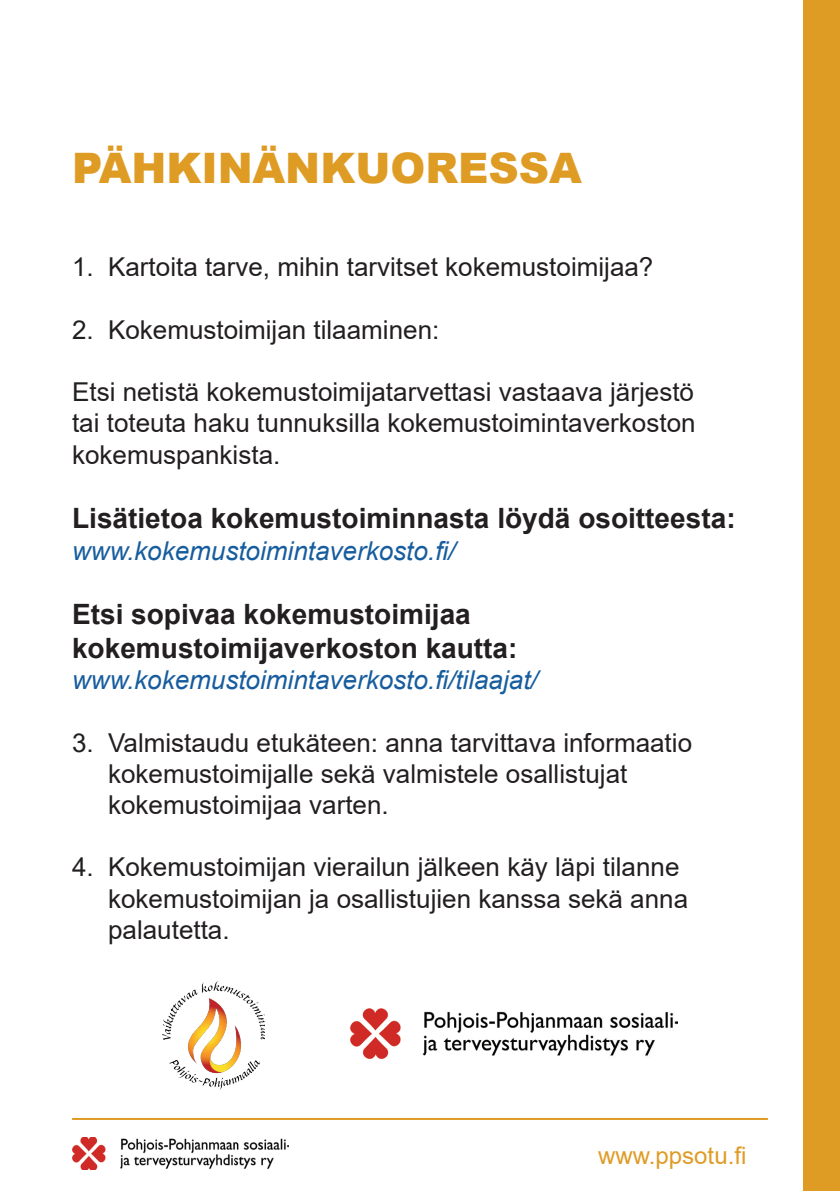
<style>
.page{position:relative;width:840px;height:1191px;background:#fff}
.page>*{position:absolute;margin:0;border:0;box-sizing:border-box;transform-origin:0 0}
.t1{font:900 42px "Arial";color:#df9c25}
.t2{font:700 28px/33.6px "Arial";color:#231f20}
.t3{font:26px/31.2px "Arial";color:#231f20}
.t4{font:italic 26px "Arial";color:#175d9e}
.t5{font:24px "Arial";color:#df9c25}
</style>
<div class="page">
<img style="left:350px;top:1008px;width:326px;height:50px">
<img style="left:162px;top:981px;width:102px;height:108px">
<div style="left:803px;top:0;width:36px;height:1191px;background:#df9c25"></div>
<img style="left:73px;top:1137px;width:215px;height:32px">
<hr style="left:72px;top:1118px;width:695px;height:2px;background:#df9c25">
<h1 class="t1" style="left:72px;top:137px;width:511px">PÄHKINÄNKUORESSA</h1>
<p class="t3" style="left:72px;top:251px;width:582px">1. Kartoita tarve, mihin tarvitset kokemustoimijaa?</p>
<p class="t3" style="left:72px;top:314px;width:368px">2. Kokemustoimijan tilaaminen:</p>
<p class="t3" style="left:72px;top:376px;width:624px;text-align:justify">Etsi netistä kokemustoimijatarvettasi vastaava järjestö tai toteuta haku tunnuksilla kokemustoimintaverkoston kokemuspankista.</p>
<p class="t2" style="left:72px;top:502px;width:664px">Lisätietoa kokemustoiminnasta löydä osoitteesta:</p>
<p class="t4" style="left:72px;top:533px;width:384px">www.kokemustoimintaverkosto.fi/</p>
<p class="t2" style="left:72px;top:598px;width:447px">Etsi sopivaa kokemustoimijaa kokemustoimijaverkoston kautta:</p>
<p class="t4" style="left:72px;top:663px;width:467px">www.kokemustoimintaverkosto.fi/tilaajat/</p>
<p class="t3" style="left:108px;top:726px;width:585px;text-indent:-36px">3. Valmistaudu etukäteen: anna tarvittava informaatio kokemustoimijalle sekä valmistele osallistujat kokemustoimijaa varten.</p>
<p class="t3" style="left:108px;top:851px;width:581px;text-indent:-36px">4. Kokemustoimijan vierailun jälkeen käy läpi tilanne kokemustoimijan ja osallistujien kanssa sekä anna palautetta.</p>
<p class="t5" style="left:597px;top:1138px;width:150px">www.ppsotu.fi</p>
</div>
